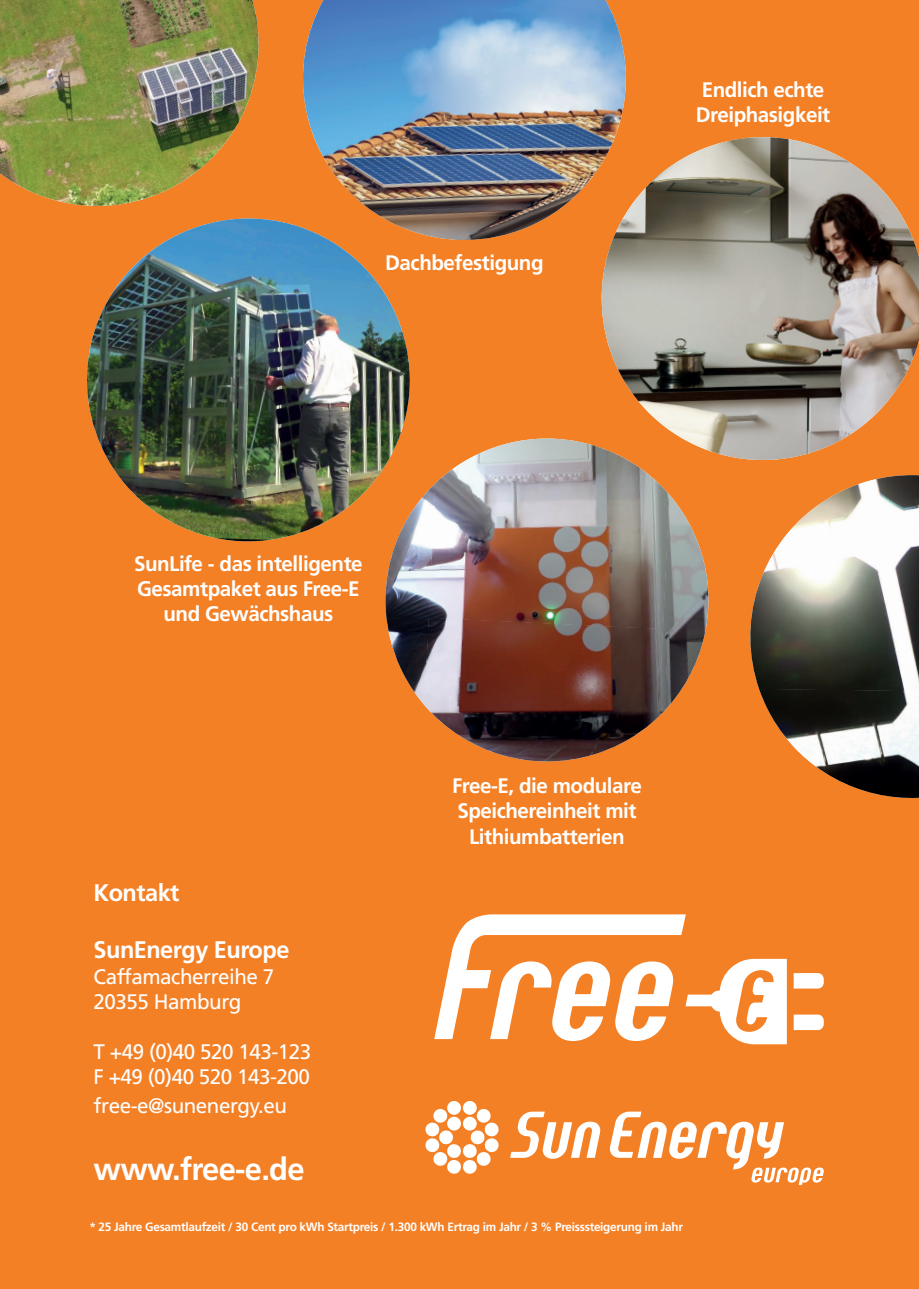
<style>
.page{position:relative;width:919px;height:1289px;background:#fff}
.page>*{position:absolute;margin:0;border:0;box-sizing:border-box;transform-origin:0 0}
.t1{font:700 31.5px "Frutiger LT Com";letter-spacing:-.02em;color:#fff}
.t2{font:700 24px "Frutiger LT Com";letter-spacing:-.02em;color:#fff}
.t3{font:700 21px/25.2px "Frutiger LT Com";letter-spacing:-.02em;color:#fff;text-align:center}
.t4{font:21px/25.2px "Frutiger LT Com";letter-spacing:-.02em;color:#fff}
.t5{font:700 12px "Frutiger LT Com";letter-spacing:-.02em;color:#fff}
</style>
<div class="page">
<div style="left:0;top:0;width:918px;height:1288px;background:#f48026"></div>
<img style="left:86px;top:218px;width:324px;height:324px">
<img style="left:362px;top:415px;width:332px;height:347px">
<img style="left:457px;top:456px;width:16px;height:10px">
<img style="left:398px;top:518px;width:9px;height:18px">
<img style="left:658px;top:532px;width:51px;height:184px">
<img style="left:424px;top:617px;width:239px;height:144px">
<img style="left:0;top:107px;width:163px;height:99px">
<img style="left:96px;top:0;width:145px;height:192px">
<img style="left:200px;top:0;width:59px;height:117px">
<img style="left:0;top:0;width:119px;height:107px">
<img style="left:750px;top:481px;width:168px;height:208px">
<img style="left:759px;top:688px;width:159px;height:110px">
<svg style="left:580px;top:460px;width:338px;height:21px"></svg>
<img style="left:580px;top:137px;width:338px;height:323px">
<svg style="left:283px;top:137px;width:363px;height:123px"></svg>
<img style="left:286px;top:0;width:350px;height:260px">
<div style="left:477px;top:1108px;width:13px;height:14px;background:#fff;border-radius:50%"></div>
<div style="left:433px;top:1108px;width:14px;height:14px;background:#fff;border-radius:50%"></div>
<div style="left:463px;top:1100px;width:13px;height:14px;background:#fff;border-radius:50%"></div>
<div style="left:447px;top:1100px;width:14px;height:14px;background:#fff;border-radius:50%"></div>
<svg style="left:463px;top:1116px;width:13px;height:14px"></svg>
<svg style="left:447px;top:1116px;width:14px;height:14px"></svg>
<svg style="left:425px;top:1121px;width:74px;height:53px"></svg>
<svg style="left:609px;top:1111px;width:214px;height:73px"></svg>
<svg style="left:510px;top:1111px;width:90px;height:47px"></svg>
<svg style="left:793px;top:973px;width:30px;height:15px"></svg>
<svg style="left:793px;top:1014px;width:30px;height:16px"></svg>
<svg style="left:434px;top:914px;width:352px;height:130px"></svg>
<p class="t3" style="left:385px;top:250px;width:160px">Dachbefestigung</p>
<p class="t3" style="left:695px;top:77px;width:136px;text-align:left">Endlich echte<br>Dreiphasigkeit</p>
<p class="t3" style="left:134px;top:551px;width:230px">SunLife - das intelligente<br>Gesamtpaket aus Free-E und Gewächshaus</p>
<p class="t2" style="left:94px;top:878px;width:87px">Kontakt</p>
<p class="t2" style="left:94px;top:935px;width:197px">SunEnergy Europe</p>
<p class="t4" style="left:94px;top:963px;width:182px">Caffamacherreihe 7<br>20355 Hamburg</p>
<p class="t4" style="left:94px;top:1039px;width:219px">T +49 (0)40 520 143-123<br>F +49 (0)40 520 143-200</p>
<p class="t4" style="left:94px;top:1093px;width:195px">free-e@sunenergy.eu</p>
<h1 class="t1" style="left:94px;top:1150px;width:212px">www.free-e.de</h1>
<p class="t3" style="left:452px;top:773px;width:191px">Free-E, die modulare<br>Speichereinheit mit<br>Lithiumbatterien</p>
<p class="t5" style="left:89px;top:1219px;width:595px">* 25 Jahre Gesamtlaufzeit / 30 Cent pro kWh Startpreis / 1.300 kWh Ertrag im Jahr / 3 % Preisssteigerung im Jahr</p>
</div>
